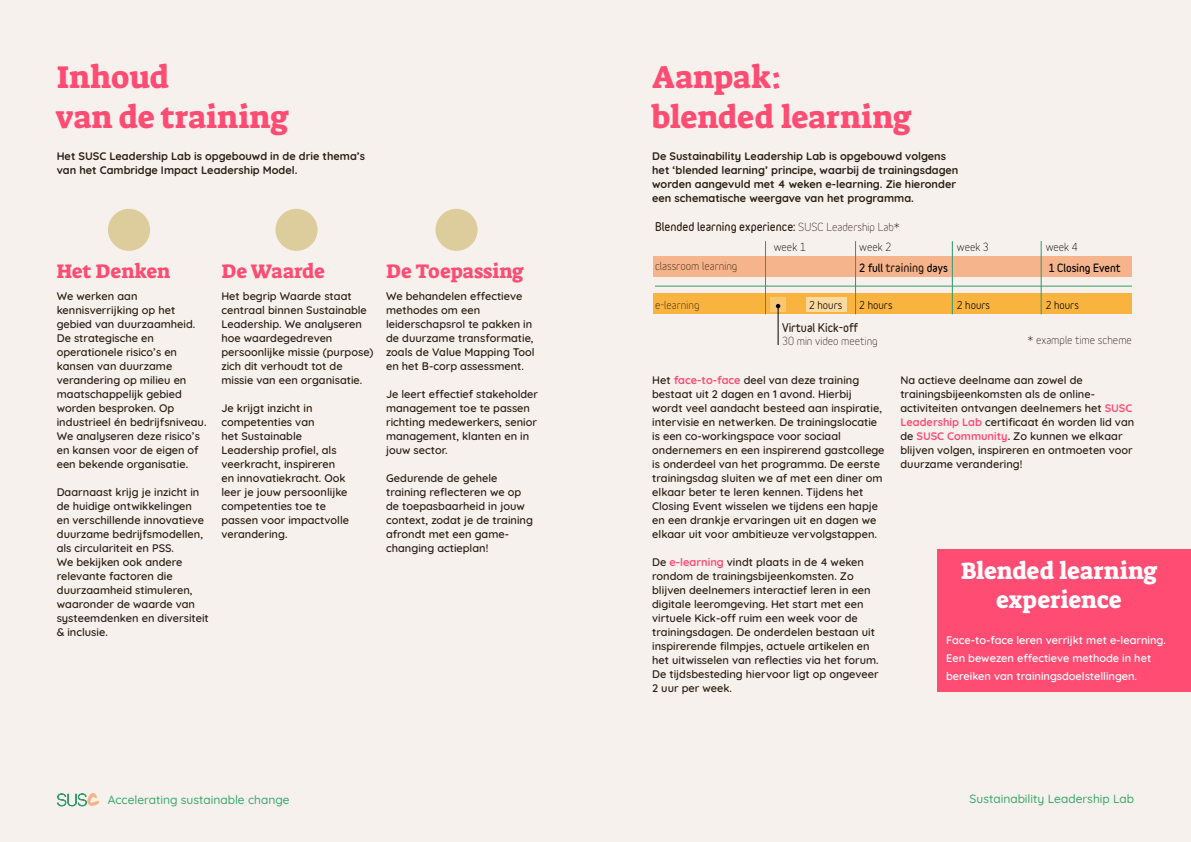
<style>
.page{position:relative;width:1191px;height:842px;background:#fff}
.page>*{position:absolute;margin:0;border:0;box-sizing:border-box;transform-origin:0 0}
.t1{font:32px/40px "Suez One";color:#ff4c73}
.t2{font:24px/28.8px "Suez One";color:#fff;text-align:center}
.t3{font:20px "Suez One";color:#ff4c73}
.t4{font:500 12px "Quicksand";color:#37a86b}
.t5{font:600 11px/14px "Quicksand";color:#2d2115}
.t6{font:700 11px/14px "Quicksand";color:#2d2115}
.t7{font:600 11px/18px "Quicksand";color:#fff}
.t8{font:10.9px "Variable";color:#2f2014}
.t9{font:900 10.9px "Variable";color:#2f2014}
.t10{font:10.9px "Variable";color:#000}
.t11{font:900 10.3px "Variable";color:#000}
.t12{font:700 10.3px "Variable";color:#000}
.s1{font-weight:400}
.s2{font-size:10.9px;color:#2f2014}
.s3{font-weight:700;color:#ff4c73}
.s4{font-family:"Code Pro Light LC";font-weight:400;font-size:17px;color:#369b6c}
.s5{font-family:"CC Sign Language";font-weight:700;font-size:17.8px;color:#f7b189}
</style>
<div class="page">
<div style="left:595px;top:0;width:596px;height:842px;background:#f7f1ed"></div>
<div style="left:0;top:0;width:595px;height:842px;background:#f7f1ed"></div>
<div style="left:652px;top:293px;width:479px;height:21px;background:#f9b440"></div>
<div style="left:806px;top:297px;width:40px;height:15px;background:#fcd99f"></div>
<div style="left:652px;top:256px;width:479px;height:21px;background:#f6b48c"></div>
<hr style="left:655px;top:286px;width:476px;height:1px;background:#339b6b">
<hr style="left:1040px;top:241px;width:1px;height:73px;background:#339b6b">
<hr style="left:951px;top:241px;width:2px;height:73px;background:#339b6b">
<hr style="left:855px;top:241px;width:1px;height:73px;background:#339b6b">
<hr style="left:765px;top:241px;width:1px;height:73px;background:#339b6b">
<div style="left:770px;top:297px;width:16px;height:15px;background:#fac670"></div>
<hr style="left:778px;top:306px;width:1px;height:39px;background:#000">
<svg style="left:776px;top:304px;width:4px;height:4px"></svg>
<div style="left:108px;top:209px;width:42px;height:42px;background:#decd9c;border-radius:50%"></div>
<div style="left:275px;top:209px;width:42px;height:42px;background:#decd9c;border-radius:50%"></div>
<div style="left:435px;top:209px;width:42px;height:42px;background:#decd9c;border-radius:50%"></div>
<div style="left:937px;top:549px;width:254px;height:143px;background:#ff4c73"></div>
<h1 class="t1" style="left:57px;top:58px;width:234px">Inhoud<br>van de training</h1>
<p class="t6" style="left:57px;top:148px;width:310px">Het SUSC Leadership Lab is opgebouwd in de drie thema’s van het Cambridge Impact Leadership Model.</p>
<h3 class="t3" style="left:57px;top:258px;width:115px">Het Denken</h3>
<p class="t5" style="left:57px;top:288px;width:151px">We werken aan kennisverrijking op het gebied van duurzaamheid.<br>De strategische en operationele risico’s en kansen van duurzame verandering op milieu en maatschappelijk gebied worden besproken. Op industrieel én bedrijfsniveau.<br>We analyseren deze risico’s en kansen voor de eigen of een bekende organisatie.</p>
<p class="t5" style="left:57px;top:484px;width:154px">Daarnaast krijg je inzicht in de huidige ontwikkelingen<br>en verschillende innovatieve duurzame bedrijfsmodellen, als circulariteit en PSS.<br>We bekijken ook andere relevante factoren die duurzaamheid stimuleren, waaronder de waarde van systeemdenken en diversiteit &amp; inclusie.</p>
<h3 class="t3" style="left:221px;top:258px;width:105px">De Waarde</h3>
<p class="t5" style="left:221px;top:288px;width:154px">Het begrip Waarde staat centraal binnen Sustainable<br>Leadership. We analyseren hoe waardegedreven persoonlijke missie (purpose) zich dit verhoudt tot de missie van een organisatie.</p>
<p class="t5" style="left:221px;top:400px;width:129px">Je krijgt inzicht in competenties van<br>het Sustainable<br>Leadership profiel, als veerkracht, inspireren en innovatiekracht. Ook leer je jouw persoonlijke competenties toe te passen voor impactvolle verandering.</p>
<h3 class="t3" style="left:386px;top:258px;width:139px">De Toepassing</h3>
<p class="t5" style="left:386px;top:288px;width:150px">We behandelen effectieve methodes om een leiderschapsrol te pakken in de duurzame transformatie, zoals de Value Mapping Tool en het B-corp assessment.</p>
<p class="t5" style="left:386px;top:386px;width:154px">Je leert effectief stakeholder management toe te passen richting medewerkers, senior management, klanten en in jouw sector.</p>
<p class="t5" style="left:386px;top:470px;width:148px">Gedurende de gehele training reflecteren we op de toepasbaarheid in jouw context, zodat je de training afrondt met een game&shy;changing actieplan!</p>
<h1 class="t1" style="left:652px;top:58px;width:261px">Aanpak:<br>blended learning</h1>
<p class="t6" style="left:652px;top:148px;width:308px">De Sustainability Leadership Lab is opgebouwd volgens het ‘blended learning’ principe, waarbij de trainingsdagen worden aangevuld met 4 weken e-learning. Zie hieronder een schematische weergave van het programma.</p>
<p class="t9" style="left:655px;top:218px;width:246px">Blended learning experience: <span class="s1">SUSC Leadership Lab*</span></p>
<p class="t8" style="left:655px;top:257px;width:84px">classroom learning</p>
<p class="t8" style="left:655px;top:296px;width:46px">e-learning</p>
<p class="t10" style="left:773px;top:238px;width:34px">week 1</p>
<p class="t10" style="left:859px;top:238px;width:34px">week 2</p>
<p class="t10" style="left:957px;top:238px;width:34px">week 3</p>
<p class="t10" style="left:1045px;top:238px;width:34px">week 4</p>
<p class="t11" style="left:859px;top:260px;width:90px">2 full <span class="s2">training</span> days</p>
<p class="t11" style="left:1048px;top:260px;width:74px">1 Closing Event</p>
<p class="t12" style="left:859px;top:296px;width:35px">2 hours</p>
<p class="t12" style="left:957px;top:296px;width:35px">2 hours</p>
<p class="t12" style="left:1045px;top:296px;width:35px">2 hours</p>
<p class="t12" style="left:809px;top:296px;width:35px">2 hours</p>
<p class="t9" style="left:782px;top:319px;width:77px">Virtual Kick-off</p>
<p class="t8" style="left:782px;top:332px;width:97px">30 min video meeting</p>
<p class="t8" style="left:1027px;top:331px;width:106px">* example time scheme</p>
<p class="t5" style="left:652px;top:372px;width:234px">Het <span class="s3">face-to-face</span> deel van deze training bestaat uit 2 dagen en 1 avond. Hierbij wordt veel aandacht besteed aan inspiratie, intervisie en netwerken. De trainingslocatie is een co-workingspace voor sociaal ondernemers en een inspirerend gastcollege is onderdeel van het programma. De eerste trainingsdag sluiten we af met een diner om elkaar beter te leren kennen. Tijdens het Closing Event wisselen we tijdens een hapje en een drankje ervaringen uit en dagen we elkaar uit voor ambitieuze vervolgstappen.</p>
<p class="t5" style="left:652px;top:554px;width:228px">De <span class="s3">e-learning</span> vindt plaats in de 4 weken rondom de trainingsbijeenkomsten. Zo blijven deelnemers interactief leren in een digitale leeromgeving. Het start met een virtuele Kick-off ruim een week voor de trainingsdagen. De onderdelen bestaan uit inspirerende filmpjes, actuele artikelen en het uitwisselen van reflecties via het forum.<br>De tijdsbesteding hiervoor ligt op ongeveer 2 uur per week.</p>
<p class="t5" style="left:900px;top:372px;width:235px">Na actieve deelname aan zowel de trainingsbijeenkomsten als de online&shy;activiteiten ontvangen deelnemers het <span class="s3">SUSC Leadership Lab</span> certificaat én worden lid van de <span class="s3">SUSC Community</span>. Zo kunnen we elkaar blijven volgen, inspireren en ontmoeten voor duurzame verandering!</p>
<h2 class="t2" style="left:960px;top:557px;width:198px">Blended learning experience</h2>
<p class="t7" style="left:946px;top:630px;width:221px">Face-to-face leren verrijkt met e-learning.<br>Een bewezen effectieve methode in het bereiken van trainingsdoelstellingen.</p>
<p class="t4" style="left:57px;top:790px;width:234px"><span class="s4">SUS</span><span class="s5">C</span> Accelerating sustainable change</p>
<p class="t4" style="left:969px;top:789px;width:166px">Sustainability Leadership Lab</p>
</div>
